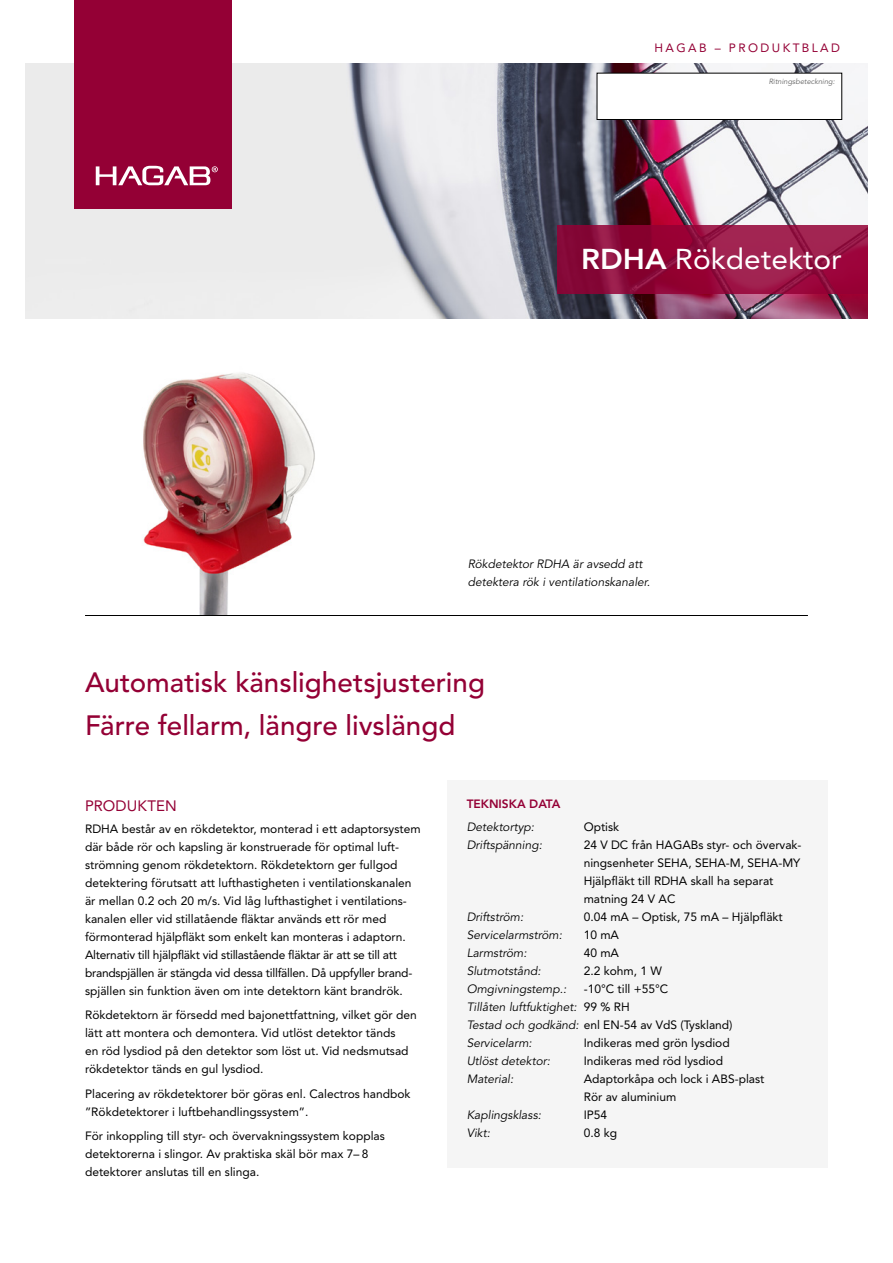
<style>
.page{position:relative;width:893px;height:1263px;background:#fff}
.page>*{position:absolute;margin:0;border:0;box-sizing:border-box;transform-origin:0 0}
.t1{font:28.5px "Avenir LT Std";color:#fff;scale:1.05 1}
.t2{font:500 27.75px/43px "Avenir LT Std";color:#940035}
.t3{font:15px "Avenir LT Std";letter-spacing:.005em;color:#940035}
.t4{font:12px/18px "Avenir LT Std";color:#000}
.t5{font:italic 12px/18px "Avenir LT Std";color:#000}
.t6{font:12px "Avenir LT Std";letter-spacing:.2em;color:#940035}
.t7{font:800 12px "Avenir LT Std";color:#940035}
.t8{font:italic 7.5px "Avenir LT Std";color:#636363}
.s1{font-weight:800}
.s2{font-style:normal}
</style>
<div class="page">
<img style="left:26px;top:64px;width:841px;height:255px">
<img style="left:143px;top:373px;width:172px;height:242px">
<div style="left:74px;top:0;width:158px;height:209px;background:#940035"></div>
<svg style="left:96px;top:166px;width:122px;height:19px"></svg>
<svg style="left:557px;top:225px;width:310px;height:68px"></svg>
<hr style="left:85px;top:615px;width:723px;height:1px;background:#000">
<div style="left:448px;top:780px;width:380px;height:387px;background:#f5f5f5"></div>
<div style="left:597px;top:73px;width:245px;height:46px;background:#fff"></div>
<div style="left:597px;top:73px;width:245px;height:47px;border:1px solid #000"></div>
<p class="t6" style="left:655px;top:40px;width:187px">HAGAB – PRODUKTBLAD</p>
<p class="t8" style="left:769px;top:77px;width:68px">Ritningsbeteckning:</p>
<h1 class="t1" style="left:581px;top:243px;width:250px"><span class="s1">RDHA</span> Rökdetektor</h1>
<p class="t5" style="left:468px;top:555px;width:184px">Rökdetektor RDHA är avsedd att detektera rök i ventilationskanaler.</p>
<h2 class="t2" style="left:85px;top:661px;width:401px">Automatisk känslighetsjustering<br>Färre fellarm, längre livslängd</h2>
<p class="t3" style="left:85px;top:797px;width:93px">PRODUKTEN</p>
<p class="t4" style="left:85px;top:820px;width:337px">RDHA består av en rökdetektor, monterad i ett adaptorsystem där både rör och kapsling är konstruerade för optimal luft&shy;strömning genom rökdetektorn. Rökdetektorn ger fullgod detektering förutsatt att lufthastigheten i ventilationskanalen är mellan 0.2 och 20 m/s. Vid låg lufthastighet i ventilations&shy;kanalen eller vid stillatående fläktar används ett rör med förmonterad hjälpfläkt som enkelt kan monteras i adaptorn.<br>Alternativ till hjälpfläkt vid stillastående fläktar är att se till att brandspjällen är stängda vid dessa tillfällen. Då uppfyller brand&shy;spjällen sin funktion även om inte detektorn känt brandrök.</p>
<p class="t4" style="left:85px;top:1006px;width:333px">Rökdetektorn är försedd med bajonettfattning, vilket gör den lätt att montera och demontera. Vid utlöst detektor tänds<br>en röd lysdiod på den detektor som löst ut. Vid nedsmutsad rökdetektor tänds en gul lysdiod.</p>
<p class="t4" style="left:85px;top:1084px;width:327px">Placering av rökdetektorer bör göras enl. Calectros handbok ”Rökdetektorer i luftbehandlingssystem”.</p>
<p class="t4" style="left:85px;top:1127px;width:301px">För inkoppling till styr- och övervakningssystem kopplas detektorerna i slingor. Av praktiska skäl bör max 7– 8 detektorer anslutas till en slinga.</p>
<p class="t7" style="left:467px;top:797px;width:95px">TEKNISKA DATA</p>
<p class="t5" style="left:467px;top:818px;width:69px">Detektortyp:</p>
<p class="t4" style="left:584px;top:817px;width:37px">Optisk</p>
<p class="t5" style="left:467px;top:836px;width:77px">Driftspänning:</p>
<p class="t4" style="left:584px;top:835px;width:219px">24 V DC från HAGABs styr- och övervak&shy;ningsenheter SEHA, SEHA-M, SEHA-MY<br>Hjälpfläkt till RDHA skall ha separat matning 24 V AC</p>
<p class="t5" style="left:467px;top:908px;width:58px">Driftström:</p>
<p class="t4" style="left:584px;top:907px;width:201px">0.04 mA – Optisk, 75 mA – Hjälpfläkt</p>
<p class="t5" style="left:467px;top:926px;width:97px">Servicelarmström:</p>
<p class="t4" style="left:584px;top:925px;width:37px">10 mA</p>
<p class="t5" style="left:467px;top:944px;width:62px">Larmström:</p>
<p class="t4" style="left:584px;top:943px;width:37px">40 mA</p>
<p class="t5" style="left:467px;top:962px;width:76px">Slutmotstånd:</p>
<p class="t5" style="left:467px;top:962px;width:267px;text-indent:117px"><span class="s2">2.2 kohm, 1 W<br></span>Omgivningstemp.: <span class="s2">- 10°C till +55°C<br></span>Tillåten luftfuktighet: <span class="s2">99 % RH<br></span>Testad och godkänd: <span class="s2">enl EN-54 av VdS (Tyskland)<br></span>Servicelarm:</p>
<p class="t4" style="left:584px;top:1033px;width:148px">Indikeras med grön lysdiod</p>
<p class="t5" style="left:467px;top:1052px;width:85px">Utlöst detektor:</p>
<p class="t4" style="left:584px;top:1051px;width:141px">Indikeras med röd lysdiod</p>
<p class="t5" style="left:467px;top:1070px;width:48px">Material:</p>
<p class="t4" style="left:584px;top:1069px;width:182px">Adaptorkåpa och lock i ABS-plast<br>Rör av aluminium</p>
<p class="t5" style="left:467px;top:1106px;width:76px">Kaplingsklass:</p>
<p class="t4" style="left:584px;top:1105px;width:25px">IP54</p>
<p class="t5" style="left:467px;top:1124px;width:25px">Vikt:</p>
<p class="t4" style="left:584px;top:1123px;width:35px">0.8 kg</p>
</div>
